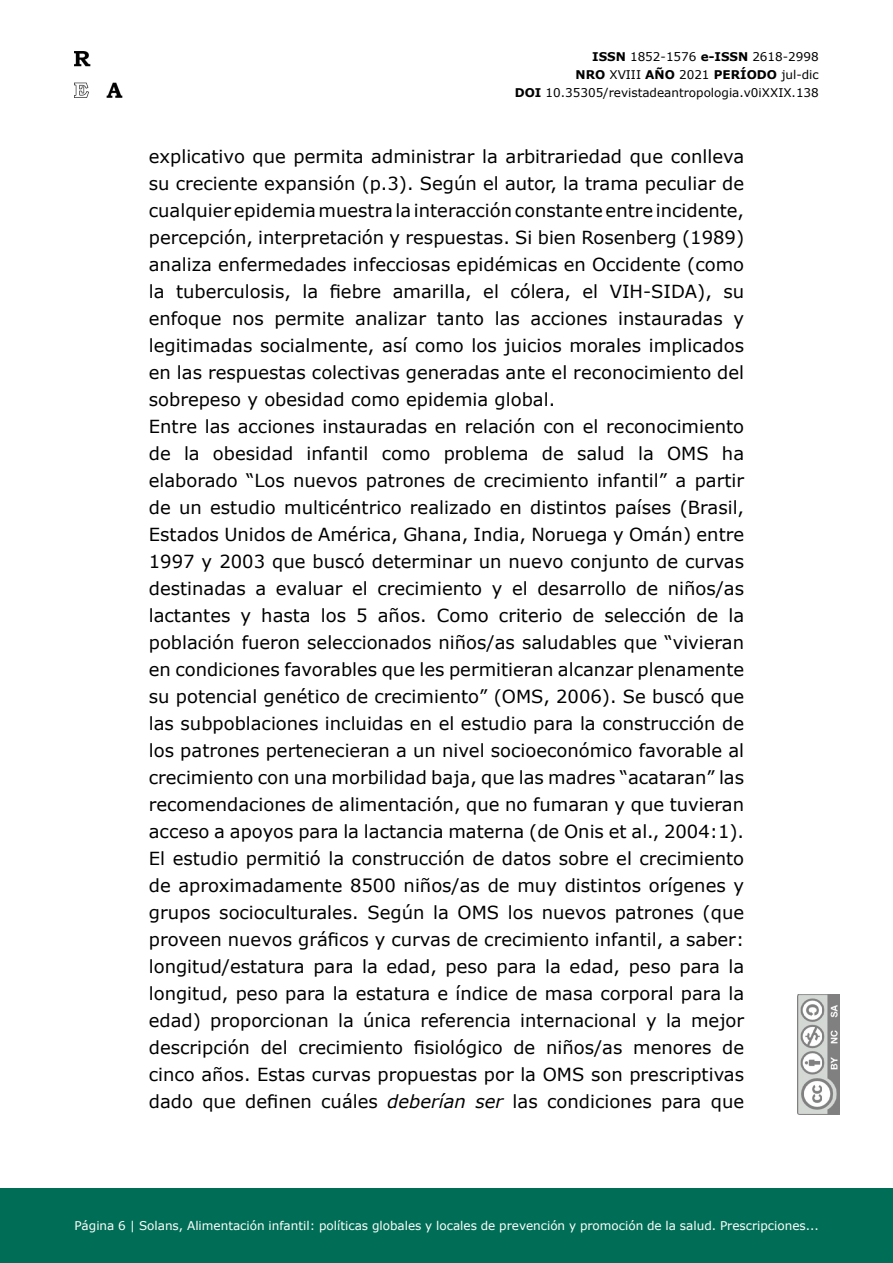
<style>
.page{position:relative;width:893px;height:1263px;background:#fff}
.page>*{position:absolute;margin:0;border:0;box-sizing:border-box;transform-origin:0 0}
.t1{font:18px/27px "Verdana";color:#000}
.t2{font:12px "Verdana";color:#fff}
.t3{font:12px/18px "Verdana";color:#000;text-align:right}
.s1{font-weight:700}
.s2{font-style:italic}
</style>
<div class="page">
<img style="left:798px;top:994px;width:42px;height:120px">
<div style="left:0;top:1188px;width:893px;height:75px;background:#006e56"></div>
<img style="left:74px;top:52px;width:49px;height:45px">
<p class="t3" style="left:515px;top:47px;width:306px"><span class="s1">ISSN</span> 1852-1576 <span class="s1">e-ISSN</span> 2618-2998<br><span class="s1">NRO</span> XVIII <span class="s1">AÑO</span> 2021 <span class="s1">PERÍODO</span> jul-dic<br><span class="s1">DOI</span> 10.35305/revistadeantropologia.v0iXXIX.138</p>
<p class="t1" style="left:149px;top:142px;width:597px">explicativo que permita administrar la arbitrariedad que conlleva su creciente expansión (p.3). Según el autor, la trama peculiar de cualquier epidemia muestra la interacción constante entre incidente, percepción, interpretación y respuestas. Si bien Rosenberg (1989) analiza enfermedades infecciosas epidémicas en Occidente (como la tuberculosis, la fiebre amarilla, el cólera, el VIH-SIDA), su enfoque nos permite analizar tanto las acciones instauradas y legitimadas socialmente, así como los juicios morales implicados en las respuestas colectivas generadas ante el reconocimiento del sobrepeso y obesidad como epidemia global.<br>Entre las acciones instauradas en relación con el reconocimiento de la obesidad infantil como problema de salud la OMS ha elaborado “Los nuevos patrones de crecimiento infantil” a partir de un estudio multicéntrico realizado en distintos países (Brasil, Estados Unidos de América, Ghana, India, Noruega y Omán) entre 1997 y 2003 que buscó determinar un nuevo conjunto de curvas destinadas a evaluar el crecimiento y el desarrollo de niños/as lactantes y hasta los 5 años. Como criterio de selección de la población fueron seleccionados niños/as saludables que “vivieran en condiciones favorables que les permitieran alcanzar plenamente su potencial genético de crecimiento” (OMS, 2006). Se buscó que las subpoblaciones incluidas en el estudio para la construcción de los patrones pertenecieran a un nivel socioeconómico favorable al crecimiento con una morbilidad baja, que las madres “acataran” las recomendaciones de alimentación, que no fumaran y que tuvieran acceso a apoyos para la lactancia materna (de Onis et al., 2004:1).<br>El estudio permitió la construcción de datos sobre el crecimiento de aproximadamente 8500 niños/as de muy distintos orígenes y grupos socioculturales. Según la OMS los nuevos patrones (que proveen nuevos gráficos y curvas de crecimiento infantil, a saber: longitud/estatura para la edad, peso para la edad, peso para la longitud, peso para la estatura e índice de masa corporal para la edad) proporcionan la única referencia internacional y la mejor descripción del crecimiento fisiológico de niños/as menores de cinco años. Estas curvas propuestas por la OMS son prescriptivas dado que definen cuáles <span class="s2">deberían ser</span> las condiciones para que</p>
<p class="t2" style="left:74px;top:1217px;width:746px">Página 6 | Solans, Alimentación infantil: políticas globales y locales de prevención y promoción de la salud. Prescripciones...</p>
</div>
